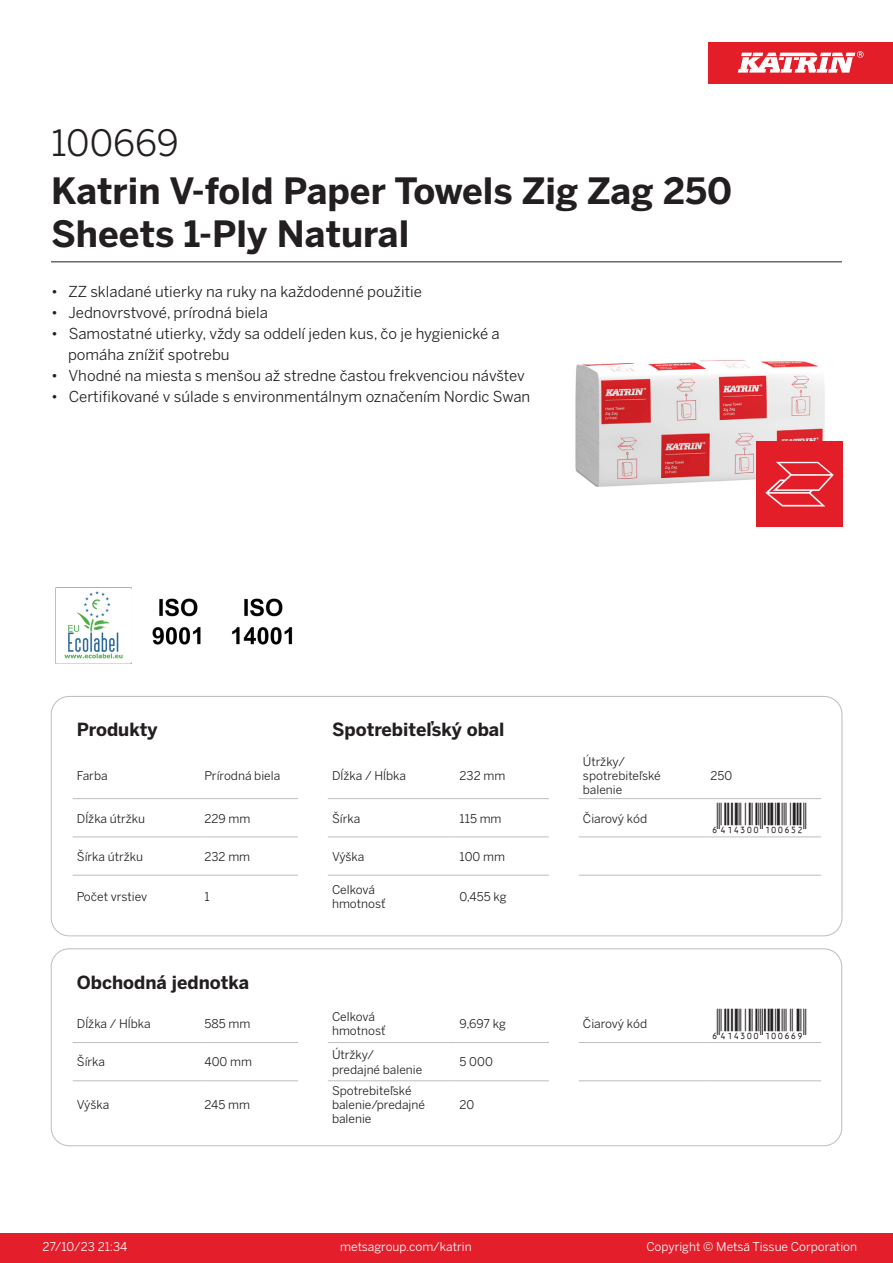
<style>
.page{position:relative;width:893px;height:1263px;background:#fff}
.page>*{position:absolute;margin:0;border:0;box-sizing:border-box;transform-origin:0 0}
.Product_Name{font:700 36px/43.2px "Benton Sans";color:#231f20}
.External_material_co{font:36px "Benton Sans";color:#231f20}
.T_EAN{font:30px "Viisas EAN Matala";color:#231f20}
.T_TableHeader{font:700 18px "Benton Sans";color:#231f20}
.MarketingBullets{font:15px/21px "Benton Sans";color:#231f20}
.T_TableBody{font:12px/14.4px "Benton Sans";color:#231f20}
.t1{font:12px "Benton Sans";color:#fff}
</style>
<div class="page">
<div style="left:0;top:1233px;width:893px;height:30px;background:#e41e2b"></div>
<div style="left:708px;top:43px;width:185px;height:41px;background:#e31e28"></div>
<svg style="left:738px;top:51px;width:126px;height:22px"></svg>
<hr style="left:73px;top:798px;width:127px;height:1px;background:#bcbdc0">
<hr style="left:200px;top:798px;width:98px;height:1px;background:#bcbdc0">
<hr style="left:328px;top:798px;width:127px;height:1px;background:#bcbdc0">
<hr style="left:455px;top:798px;width:94px;height:1px;background:#bcbdc0">
<hr style="left:579px;top:798px;width:127px;height:1px;background:#bcbdc0">
<hr style="left:706px;top:798px;width:115px;height:1px;background:#bcbdc0">
<hr style="left:73px;top:837px;width:127px;height:1px;background:#bcbdc0">
<hr style="left:200px;top:837px;width:98px;height:1px;background:#bcbdc0">
<hr style="left:328px;top:837px;width:127px;height:1px;background:#bcbdc0">
<hr style="left:455px;top:837px;width:94px;height:1px;background:#bcbdc0">
<hr style="left:579px;top:837px;width:127px;height:1px;background:#bcbdc0">
<hr style="left:706px;top:837px;width:115px;height:1px;background:#bcbdc0">
<hr style="left:73px;top:875px;width:127px;height:1px;background:#bcbdc0">
<hr style="left:200px;top:875px;width:98px;height:1px;background:#bcbdc0">
<hr style="left:328px;top:875px;width:127px;height:1px;background:#bcbdc0">
<hr style="left:455px;top:875px;width:94px;height:1px;background:#bcbdc0">
<hr style="left:579px;top:875px;width:127px;height:1px;background:#bcbdc0">
<hr style="left:706px;top:875px;width:115px;height:1px;background:#bcbdc0">
<div style="left:51px;top:696px;width:791px;height:240px;border:1px solid #bcbdc0;border-radius:18px"></div>
<hr style="left:73px;top:1042px;width:127px;height:1px;background:#bcbdc0">
<hr style="left:200px;top:1042px;width:98px;height:1px;background:#bcbdc0">
<hr style="left:328px;top:1042px;width:127px;height:1px;background:#bcbdc0">
<hr style="left:455px;top:1042px;width:94px;height:1px;background:#bcbdc0">
<hr style="left:579px;top:1042px;width:127px;height:1px;background:#bcbdc0">
<hr style="left:706px;top:1042px;width:115px;height:1px;background:#bcbdc0">
<hr style="left:73px;top:1080px;width:127px;height:1px;background:#bcbdc0">
<hr style="left:200px;top:1080px;width:98px;height:1px;background:#bcbdc0">
<hr style="left:328px;top:1080px;width:127px;height:1px;background:#bcbdc0">
<hr style="left:455px;top:1080px;width:94px;height:1px;background:#bcbdc0">
<hr style="left:579px;top:1080px;width:127px;height:1px;background:#bcbdc0">
<hr style="left:706px;top:1080px;width:115px;height:1px;background:#bcbdc0">
<div style="left:51px;top:948px;width:791px;height:198px;border:1px solid #bcbdc0;border-radius:18px"></div>
<img style="left:575px;top:360px;width:263px;height:167px">
<img style="left:55px;top:587px;width:77px;height:77px">
<img style="left:152px;top:598px;width:49px;height:47px">
<img style="left:232px;top:598px;width:61px;height:47px">
<img style="left:757px;top:442px;width:85px;height:85px">
<hr style="left:51px;top:261px;width:791px;height:1px;background:#231f20">
<p class="External_material_co" style="left:51px;top:121px;width:129px">100669</p>
<p class="Product_Name" style="left:51px;top:170px;width:683px">Katrin V-fold Paper Towels Zig Zag 250<br>Sheets 1-Ply Natural</p>
<p class="MarketingBullets" style="left:51px;top:281px;width:372px">• ZZ skladané utierky na ruky na každodenné použitie</p>
<p class="MarketingBullets" style="left:51px;top:302px;width:218px">• Jednovrstvové, prírodná biela</p>
<p class="MarketingBullets" style="left:68px;top:323px;width:433px;text-indent:-17px">• Samostatné utierky, vždy sa oddelí jeden kus, čo je hygienické a pomáha znížiť spotrebu</p>
<p class="MarketingBullets" style="left:51px;top:365px;width:475px">• Vhodné na miesta s menšou až stredne častou frekvenciou návštev</p>
<p class="MarketingBullets" style="left:51px;top:386px;width:481px">• Certifikované v súlade s environmentálnym označením Nordic Swan</p>
<p class="T_TableHeader" style="left:77px;top:718px;width:82px">Produkty</p>
<p class="T_TableHeader" style="left:332px;top:718px;width:174px">Spotrebiteľský obal</p>
<p class="T_TableBody" style="left:77px;top:768px;width:32px">Farba</p>
<p class="T_TableBody" style="left:204px;top:768px;width:77px">Prírodná biela</p>
<p class="T_TableBody" style="left:332px;top:768px;width:75px">Dĺžka / Hĺbka</p>
<p class="T_TableBody" style="left:460px;top:768px;width:47px">232 mm</p>
<p class="T_TableBody" style="left:583px;top:754px;width:44px">Útržky/</p>
<p class="T_TableBody" style="left:583px;top:768px;width:79px">spotrebiteľské balenie</p>
<p class="T_TableBody" style="left:710px;top:768px;width:23px">250</p>
<p class="T_TableBody" style="left:77px;top:811px;width:70px">Dĺžka útržku</p>
<p class="T_TableBody" style="left:204px;top:811px;width:48px">229 mm</p>
<p class="T_TableBody" style="left:332px;top:811px;width:30px">Šírka</p>
<p class="T_TableBody" style="left:460px;top:811px;width:43px">115 mm</p>
<p class="T_TableBody" style="left:583px;top:811px;width:66px">Čiarový kód</p>
<p class="T_EAN" style="left:710px;top:802px;width:97px">*6414300100652*</p>
<p class="T_TableBody" style="left:77px;top:849px;width:68px">Šírka útržku</p>
<p class="T_TableBody" style="left:204px;top:849px;width:47px">232 mm</p>
<p class="T_TableBody" style="left:332px;top:849px;width:34px">Výška</p>
<p class="T_TableBody" style="left:460px;top:849px;width:47px">100 mm</p>
<p class="T_TableBody" style="left:77px;top:890px;width:72px">Počet vrstiev</p>
<p class="T_TableBody" style="left:204px;top:890px;width:7px">1</p>
<p class="T_TableBody" style="left:332px;top:882px;width:44px">Celková</p>
<p class="T_TableBody" style="left:332px;top:897px;width:55px">hmotnosť</p>
<p class="T_TableBody" style="left:460px;top:890px;width:49px">0,455 kg</p>
<p class="T_TableHeader" style="left:77px;top:971px;width:174px">Obchodná jednotka</p>
<p class="T_TableBody" style="left:77px;top:1016px;width:75px">Dĺžka / Hĺbka</p>
<p class="T_TableBody" style="left:204px;top:1016px;width:47px">585 mm</p>
<p class="T_TableBody" style="left:77px;top:1055px;width:30px">Šírka</p>
<p class="T_TableBody" style="left:204px;top:1055px;width:49px">400 mm</p>
<p class="T_TableBody" style="left:77px;top:1097px;width:34px">Výška</p>
<p class="T_TableBody" style="left:204px;top:1097px;width:47px">245 mm</p>
<p class="T_TableBody" style="left:332px;top:1009px;width:44px">Celková</p>
<p class="T_TableBody" style="left:332px;top:1024px;width:55px">hmotnosť</p>
<p class="T_TableBody" style="left:332px;top:1048px;width:44px">Útržky/</p>
<p class="T_TableBody" style="left:332px;top:1062px;width:92px">predajné balenie</p>
<p class="T_TableBody" style="left:332px;top:1083px;width:94px">Spotrebiteľské balenie/predajné balenie</p>
<p class="T_TableBody" style="left:460px;top:1016px;width:48px">9,697 kg</p>
<p class="T_TableBody" style="left:583px;top:1016px;width:66px">Čiarový kód</p>
<p class="T_EAN" style="left:710px;top:1008px;width:97px">*6414300100669*</p>
<p class="T_TableBody" style="left:460px;top:1055px;width:35px">5 000</p>
<p class="T_TableBody" style="left:460px;top:1097px;width:16px">20</p>
<p class="t1" style="left:43px;top:1239px;width:86px">27/10/23 21:34</p>
<p class="t1" style="left:340px;top:1239px;width:133px">metsagroup.com/katrin</p>
<p class="t1" style="left:646px;top:1239px;width:212px">Copyright © Metsä Tissue Corporation</p>
</div>
